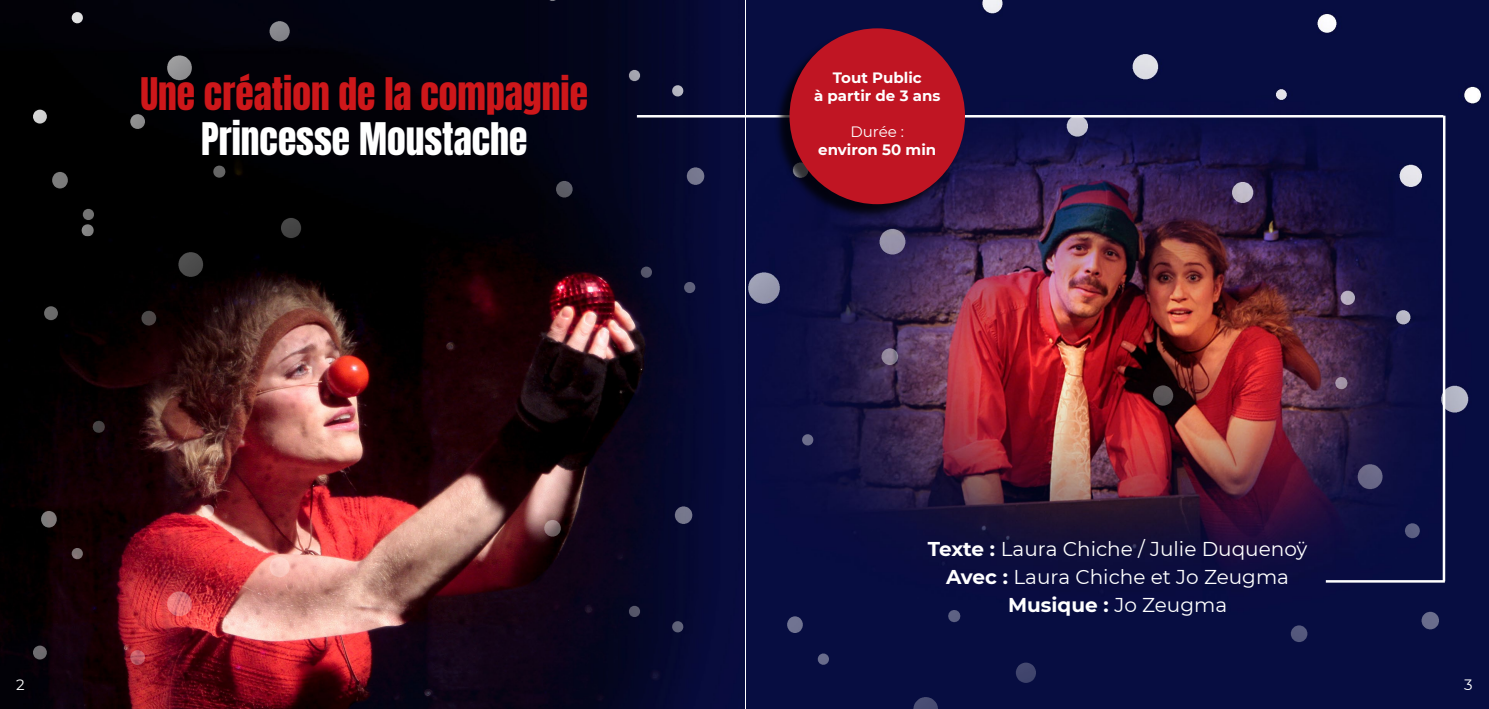
<style>
.page{position:relative;width:1489px;height:709px;background:#fff}
.page>*{position:absolute;margin:0;border:0;box-sizing:border-box;transform-origin:0 0}
.t1{font:37.5px "Anton";color:#cd171a}
.t2{font:37.5px "Anton";color:#fff}
.t3{font:20px/28.1px "Montserrat";color:#fff;text-align:center}
.t4{font:700 15px/18px "Montserrat";color:#fff;text-align:center}
.t5{font:15px "Montserrat";color:#fff}
.s1{font-weight:700}
</style>
<div class="page">
<img style="left:746px;top:0;width:742px;height:595px">
<img style="left:0;top:0;width:744px;height:709px">
<hr style="left:637px;top:115px;width:806px;height:2px;background:#fff">
<img style="left:0;top:0;width:699px;height:506px">
<img style="left:28px;top:687px;width:671px;height:22px">
<img style="left:12px;top:157px;width:699px;height:530px">
<div style="left:746px;top:595px;width:742px;height:114px;background:#070d41"></div>
<img style="left:777px;top:319px;width:442px;height:217px">
<img style="left:1313px;top:363px;width:138px;height:217px">
<div style="left:774px;top:31px;width:189px;height:189px;background:#000;opacity:.75"></div>
<div style="left:789px;top:28px;width:175px;height:176px;background:#c01523;border-radius:50%"></div>
<hr style="left:1325px;top:580px;width:119px;height:2px;background:#fff">
<hr style="left:1442px;top:116px;width:3px;height:465px;background:#fff">
<h1 class="t1" style="left:140px;top:75px;width:449px">Une création de la compagnie</h1>
<h1 class="t2" style="left:201px;top:120px;width:328px">Princesse Moustache</h1>
<p class="t5" style="left:16px;top:674px;width:10px">2</p>
<p class="t4" style="left:814px;top:68px;width:128px">Tout Public<br>à partir de 3 ans</p>
<p class="t5" style="left:850px;top:122px;width:55px">Durée :</p>
<p class="t4" style="left:818px;top:140px;width:119px">environ 50 min</p>
<p class="t3" style="left:927px;top:534px;width:381px"><span class="s1">Texte :</span> Laura Chiche / Julie Duquenoÿ<br><span class="s1">Avec :</span> Laura Chiche et Jo Zeugma<br><span class="s1">Musique :</span> Jo Zeugma</p>
<p class="t5" style="left:1463px;top:674px;width:10px">3</p>
</div>
